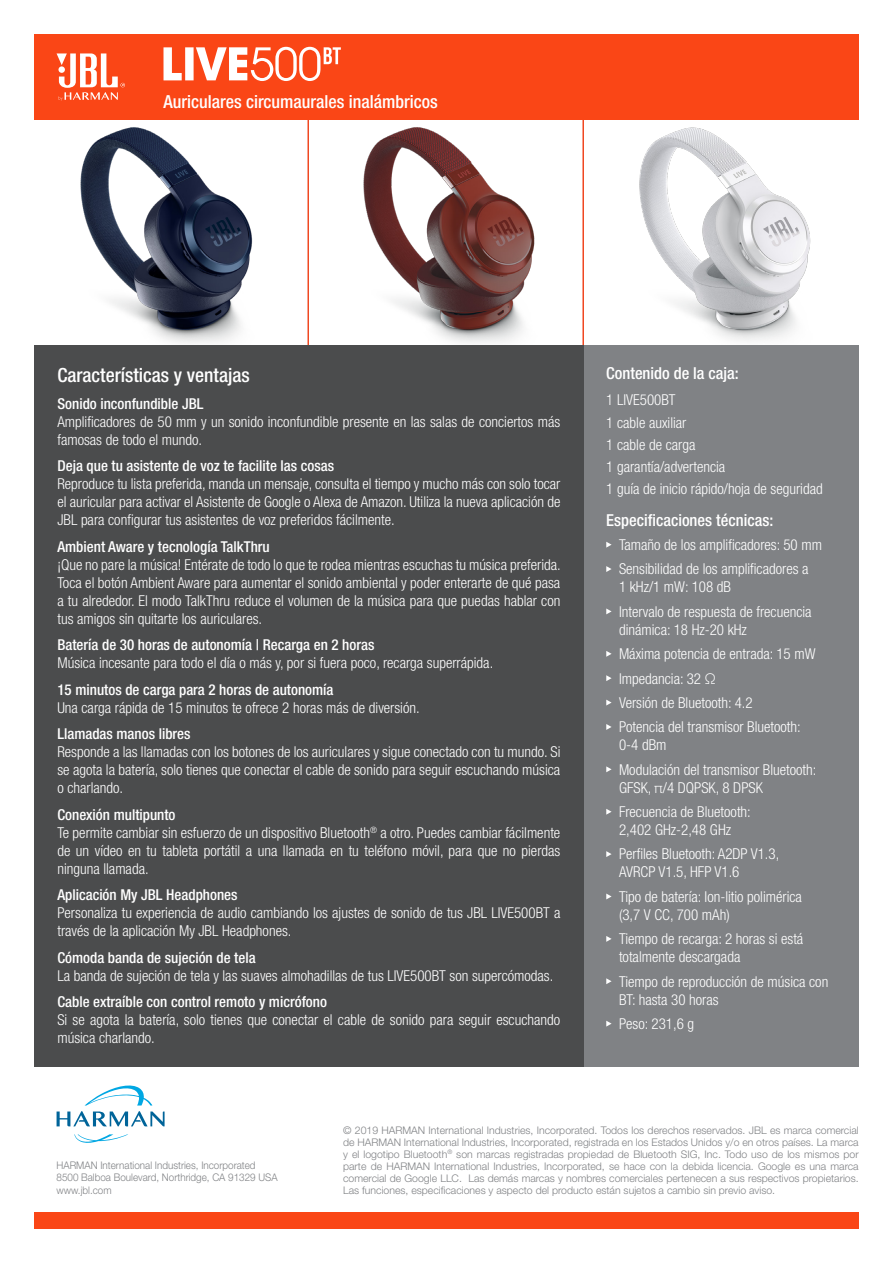
<style>
.page{position:relative;width:893px;height:1263px;background:#fff}
.page>*{position:absolute;margin:0;border:0;box-sizing:border-box;transform-origin:0 0}
.t1{font:500 condensed 19.5px "Helvetica Neue LT Pro";color:#fff}
.t2{font:500 condensed 18px "Helvetica Neue LT Pro";color:#fff}
.t3{font:500 condensed 16.5px "Helvetica Neue LT Pro";color:#fff}
.t4{font:300 condensed 15px/18px "Helvetica Neue LT Pro";color:#fff}
.t5{font:500 condensed 15px "Helvetica Neue LT Pro";color:#fff}
.t6{font:300 10.5px/12px "Helvetica Neue LT Pro";color:#808285;text-align:justify}
.t7{font:300 10.5px "Helvetica Neue LT Pro";color:#808285;scale:.94 1}
</style>
<div class="page">
<img style="left:70px;top:119px;width:190px;height:225px">
<img style="left:351px;top:119px;width:190px;height:225px">
<img style="left:627px;top:119px;width:190px;height:222px">
<hr style="left:307px;top:119px;width:2px;height:424px;background:#f04822">
<hr style="left:582px;top:119px;width:2px;height:424px;background:#f04822">
<div style="left:34px;top:34px;width:825px;height:85px;background:#fa4616"></div>
<div style="left:34px;top:1213px;width:825px;height:16px;background:#fa4616"></div>
<svg style="left:57px;top:53px;width:68px;height:48px"></svg>
<svg style="left:85px;top:1085px;width:67px;height:20px"></svg>
<svg style="left:74px;top:1134px;width:54px;height:9px"></svg>
<svg style="left:57px;top:1111px;width:108px;height:15px"></svg>
<div style="left:584px;top:345px;width:275px;height:722px;background:#808285"></div>
<svg style="left:606px;top:542px;width:6px;height:6px"></svg>
<svg style="left:606px;top:566px;width:6px;height:6px"></svg>
<svg style="left:606px;top:608px;width:6px;height:6px"></svg>
<svg style="left:606px;top:651px;width:6px;height:6px"></svg>
<svg style="left:606px;top:675px;width:6px;height:6px"></svg>
<svg style="left:606px;top:700px;width:6px;height:5px"></svg>
<svg style="left:606px;top:724px;width:6px;height:6px"></svg>
<svg style="left:606px;top:766px;width:6px;height:6px"></svg>
<svg style="left:606px;top:809px;width:6px;height:6px"></svg>
<svg style="left:606px;top:851px;width:6px;height:6px"></svg>
<svg style="left:606px;top:893px;width:6px;height:6px"></svg>
<svg style="left:606px;top:936px;width:6px;height:6px"></svg>
<svg style="left:606px;top:978px;width:6px;height:6px"></svg>
<svg style="left:606px;top:1021px;width:6px;height:5px"></svg>
<div style="left:34px;top:345px;width:550px;height:722px;background:#4b4c4d"></div>
<div style="left:185px;top:47px;width:9px;height:33px;background:#fff"></div>
<svg style="left:163px;top:47px;width:19px;height:33px"></svg>
<svg style="left:196px;top:47px;width:145px;height:34px"></svg>
<p class="t2" style="left:163px;top:90px;width:276px">Auriculares circumaurales inalámbricos</p>
<p class="t1" style="left:57px;top:364px;width:194px">Características y ventajas</p>
<p class="t5" style="left:57px;top:394px;width:148px">Sonido inconfundible JBL</p>
<p class="t4" style="left:57px;top:412px;width:504px">Amplificadores de 50 mm y un sonido inconfundible presente en las salas de conciertos más famosas de todo el mundo.</p>
<p class="t5" style="left:57px;top:457px;width:278px">Deja que tu asistente de voz te facilite las cosas</p>
<p class="t4" style="left:57px;top:475px;width:504px;text-align:justify">Reproduce tu lista preferida, manda un mensaje, consulta el tiempo y mucho más con solo tocar el auricular para activar el Asistente de Google o Alexa de Amazon. Utiliza la nueva aplicación de JBL para configurar tus asistentes de voz preferidos fácilmente.</p>
<p class="t5" style="left:57px;top:538px;width:214px">Ambient Aware y tecnología TalkThru</p>
<p class="t4" style="left:57px;top:555px;width:505px;text-align:justify">¡Que no pare la música! Entérate de todo lo que te rodea mientras escuchas tu música preferida.<br>Toca el botón Ambient Aware para aumentar el sonido ambiental y poder enterarte de qué pasa a tu alrededor. El modo TalkThru reduce el volumen de la música para que puedas hablar con tus amigos sin quitarte los auriculares.</p>
<p class="t5" style="left:57px;top:636px;width:318px">Batería de 30 horas de autonomía | Recarga en 2 horas</p>
<p class="t4" style="left:57px;top:654px;width:437px">Música incesante para todo el día o más y, por si fuera poco, recarga superrápida.</p>
<p class="t5" style="left:57px;top:681px;width:278px">15 minutos de carga para 2 horas de autonomía</p>
<p class="t4" style="left:57px;top:698px;width:364px">Una carga rápida de 15 minutos te ofrece 2 horas más de diversión.</p>
<p class="t5" style="left:57px;top:725px;width:135px">Llamadas manos libres</p>
<p class="t4" style="left:57px;top:743px;width:504px;text-align:justify">Responde a las llamadas con los botones de los auriculares y sigue conectado con tu mundo. Si se agota la batería, solo tienes que conectar el cable de sonido para seguir escuchando música o charlando.</p>
<p class="t5" style="left:57px;top:806px;width:120px">Conexión multipunto</p>
<p class="t4" style="left:57px;top:823px;width:504px;text-align:justify">Te permite cambiar sin esfuerzo de un dispositivo Bluetooth<sup>®</sup> a otro. Puedes cambiar fácilmente de un vídeo en tu tableta portátil a una llamada en tu teléfono móvil, para que no pierdas ninguna llamada.</p>
<p class="t5" style="left:57px;top:886px;width:182px">Aplicación My JBL Headphones</p>
<p class="t4" style="left:57px;top:904px;width:504px">Personaliza tu experiencia de audio cambiando los ajustes de sonido de tus JBL LIVE500BT a través de la aplicación My JBL Headphones.</p>
<p class="t5" style="left:57px;top:949px;width:200px">Cómoda banda de sujeción de tela</p>
<p class="t4" style="left:57px;top:966px;width:497px">La banda de sujeción de tela y las suaves almohadillas de tus LIVE500BT son supercómodas.</p>
<p class="t5" style="left:57px;top:993px;width:271px">Cable extraíble con control remoto y micrófono</p>
<p class="t4" style="left:57px;top:1011px;width:504px">Si se agota la batería, solo tienes que conectar el cable de sonido para seguir escuchando música charlando.</p>
<p class="t3" style="left:606px;top:364px;width:134px">Contenido de la caja:</p>
<p class="t4" style="left:606px;top:391px;width:71px">1 LIVE500BT</p>
<p class="t4" style="left:606px;top:413px;width:82px">1 cable auxiliar</p>
<p class="t4" style="left:606px;top:435px;width:91px">1 cable de carga</p>
<p class="t4" style="left:606px;top:458px;width:121px">1 garantía/advertencia</p>
<p class="t4" style="left:606px;top:480px;width:218px">1 guía de inicio rápido/hoja de seguridad</p>
<p class="t3" style="left:606px;top:510px;width:169px">Especificaciones técnicas:</p>
<p class="t4" style="left:619px;top:535px;width:204px">Tamaño de los amplificadores: 50 mm</p>
<p class="t4" style="left:619px;top:560px;width:191px">Sensibilidad de los amplificadores a<br>1 kHz/1 mW: 108 dB</p>
<p class="t4" style="left:619px;top:602px;width:194px">Intervalo de respuesta de frecuencia dinámica: 18 Hz-20 kHz</p>
<p class="t4" style="left:619px;top:645px;width:198px">Máxima potencia de entrada: 15 mW</p>
<p class="t4" style="left:619px;top:669px;width:98px">Impedancia: 32 Ω</p>
<p class="t4" style="left:619px;top:693px;width:135px">Versión de Bluetooth: 4.2</p>
<p class="t4" style="left:619px;top:718px;width:183px">Potencia del transmisor Bluetooth:<br>0-4 dBm</p>
<p class="t4" style="left:619px;top:760px;width:199px">Modulación del transmisor Bluetooth:<br>GFSK, π/4 DQPSK, 8 DPSK</p>
<p class="t4" style="left:619px;top:803px;width:133px">Frecuencia de Bluetooth:<br>2,402 GHz-2,48 GHz</p>
<p class="t4" style="left:619px;top:845px;width:162px">Perfiles Bluetooth: A2DP V1.3,<br>AVRCP V1.5, HFP V1.6</p>
<p class="t4" style="left:619px;top:887px;width:184px">Tipo de batería: Ion-litio polimérica (3,7 V CC, 700 mAh)</p>
<p class="t4" style="left:619px;top:930px;width:186px">Tiempo de recarga: 2 horas si está totalmente descargada</p>
<p class="t4" style="left:619px;top:972px;width:211px">Tiempo de reproducción de música con<br>BT: hasta 30 horas</p>
<p class="t4" style="left:619px;top:1014px;width:77px">Peso: 231,6 g</p>
<p class="t7" style="left:57px;top:1158px;width:213px">HARMAN International Industries, Incorporated</p>
<p class="t7" style="left:57px;top:1171px;width:237px">8500 Balboa Boulevard, Northridge, CA 91329 USA</p>
<p class="t7" style="left:57px;top:1184px;width:60px">www.jbl.com</p>
<p class="t6" style="left:343px;top:1124px;width:517px">© 2019 HARMAN International Industries, Incorporated. Todos los derechos reservados. JBL es marca comercial de HARMAN International Industries, Incorporated, registrada en los Estados Unidos y/o en otros países. La marca y el logotipo Bluetooth<sup>®</sup> son marcas registradas propiedad de Bluetooth SIG, Inc. Todo uso de los mismos por parte de HARMAN International Industries, Incorporated, se hace con la debida licencia. Google es una marca comercial de Google LLC. Las demás marcas y nombres comerciales pertenecen a sus respectivos propietarios.<br>Las funciones, especificaciones y aspecto del producto están sujetos a cambio sin previo aviso.</p>
</div>
